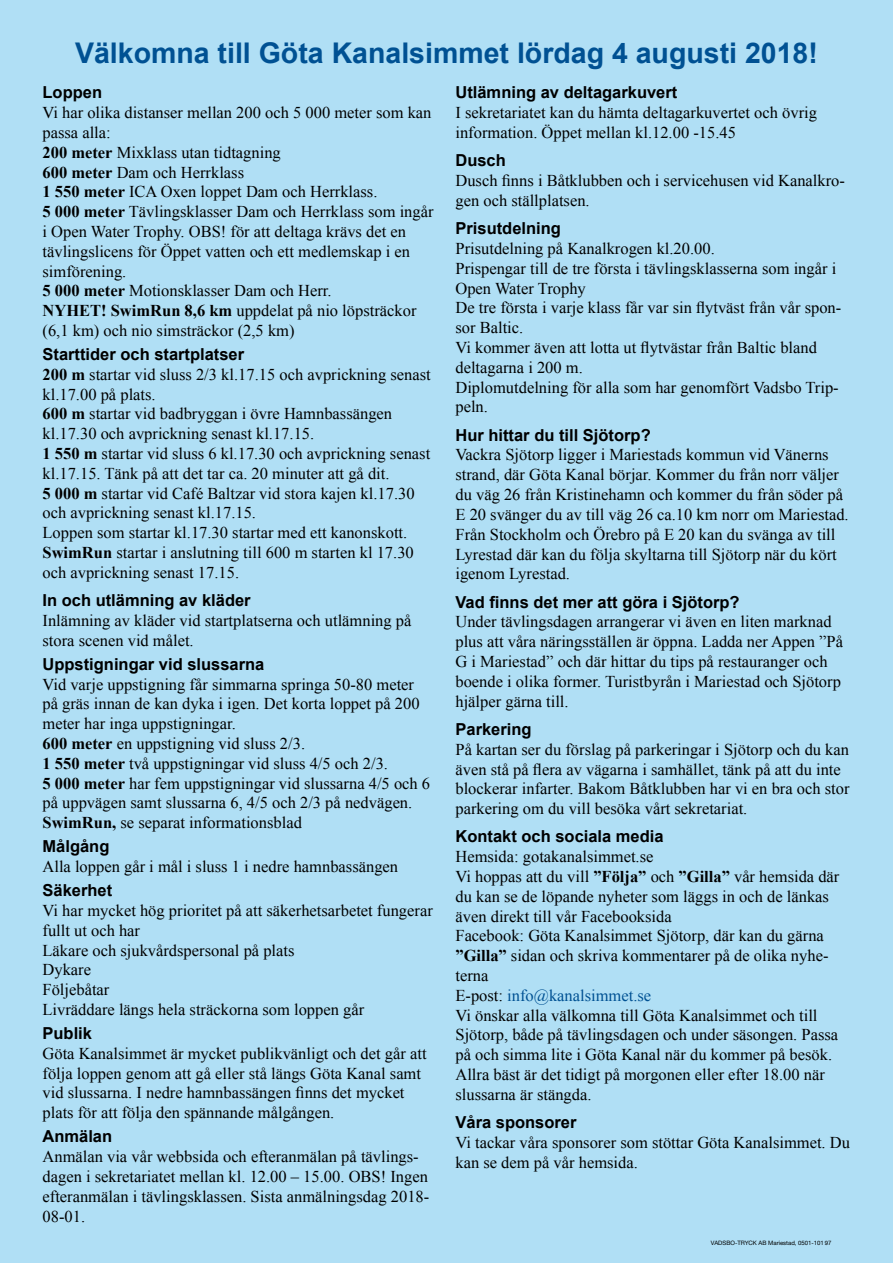
<style>
.page{position:relative;width:893px;height:1263px;background:#b0dff5}
.page>*{position:absolute;margin:0;border:0;box-sizing:border-box;transform-origin:0 0}
.t1{font:700 28.5px "Arial";color:#005193}
.t2{font:16.5px/19.8px "Times New Roman";color:#000}
.t3{font:700 16.5px "Arial";color:#000}
.t4{font:6px "Helvetica Neue";color:#000}
.s1{font-weight:700}
.s2{color:#005193}
</style>
<div class="page">
<h1 class="t1" style="left:75px;top:34px;width:744px">Välkomna till Göta Kanalsimmet lördag 4 augusti 2018!</h1>
<p class="t3" style="left:43px;top:82px;width:61px">Loppen</p>
<p class="t2" style="left:43px;top:102px;width:393px">Vi har olika distanser mellan 200 och 5 000 meter som kan passa alla:<br><span class="s1">200 meter</span> Mixklass utan tidtagning<br><span class="s1">600 meter</span> Dam och Herrklass<br><span class="s1">1 550 meter</span> ICA Oxen loppet Dam och Herrklass.<br><span class="s1">5 000 meter</span> Tävlingsklasser Dam och Herrklass som ingår i Open Water Trophy. OBS! för att deltaga krävs det en tävlingslicens för Öppet vatten och ett medlemskap i en simförening.<br><span class="s1">5 000 meter</span> Motionsklasser Dam och Herr.<br><span class="s1">NYHET! SwimRun 8,6 km</span> uppdelat på nio löpsträckor (6,1 km) och nio simsträckor (2,5 km)</p>
<p class="t3" style="left:43px;top:343px;width:203px">Starttider och startplatser</p>
<p class="t2" style="left:43px;top:364px;width:390px"><span class="s1">200 m</span> startar vid sluss 2/3 kl.17.15 och avprickning senast kl.17.00 på plats.<br><span class="s1">600 m</span> startar vid badbryggan i övre Hamnbassängen kl.17.30 och avprickning senast kl.17.15.<br><span class="s1">1 550 m</span> startar vid sluss 6 kl.17.30 och avprickning senast kl.17.15. Tänk på att det tar ca. 20 minuter att gå dit.<br><span class="s1">5 000 m</span> startar vid Café Baltzar vid stora kajen kl.17.30 och avprickning senast kl.17.15.<br>Loppen som startar kl.17.30 startar med ett kanonskott.<br><span class="s1">SwimRun</span> startar i anslutning till 600 m starten kl 17.30 och avprickning senast 17.15.</p>
<p class="t3" style="left:43px;top:589px;width:210px">In och utlämning av kläder</p>
<p class="t2" style="left:43px;top:610px;width:370px">Inlämning av kläder vid startplatserna och utlämning på stora scenen vid målet.</p>
<p class="t3" style="left:43px;top:653px;width:223px">Uppstigningar vid slussarna</p>
<p class="t2" style="left:43px;top:674px;width:389px">Vid varje uppstigning får simmarna springa 50-80 meter på gräs innan de kan dyka i igen. Det korta loppet på 200 meter har inga uppstigningar.<br><span class="s1">600 meter</span> en uppstigning vid sluss 2/3.<br><span class="s1">1 550 meter</span> två uppstigningar vid sluss 4/5 och 2/3.<br><span class="s1">5 000 meter</span> har fem uppstigningar vid slussarna 4/5 och 6 på uppvägen samt slussarna 6, 4/5 och 2/3 på nedvägen.<br><span class="s1">SwimRun,</span> se separat informationsblad</p>
<p class="t3" style="left:43px;top:836px;width:68px">Målgång</p>
<p class="t2" style="left:43px;top:856px;width:357px">Alla loppen går i mål i sluss 1 i nedre hamnbassängen</p>
<p class="t3" style="left:43px;top:879px;width:71px">Säkerhet</p>
<p class="t2" style="left:43px;top:900px;width:392px">Vi har mycket hög prioritet på att säkerhetsarbetet fungerar fullt ut och har<br>Läkare och sjukvårdspersonal på plats<br>Dykare<br>Följebåtar<br>Livräddare längs hela sträckorna som loppen går</p>
<p class="t3" style="left:43px;top:1022px;width:51px">Publik</p>
<p class="t2" style="left:43px;top:1043px;width:386px">Göta Kanalsimmet är mycket publikvänligt och det går att följa loppen genom att gå eller stå längs Göta Kanal samt vid slussarna. I nedre hamnbassängen finns det mycket plats för att följa den spännande målgången.</p>
<p class="t3" style="left:43px;top:1126px;width:71px">Anmälan</p>
<p class="t2" style="left:43px;top:1146px;width:388px">Anmälan via vår webbsida och efteranmälan på tävlings&shy;dagen i sekretariatet mellan kl. 12.00 – 15.00. OBS! Ingen efteranmälan i tävlingsklassen. Sista anmälningsdag 2018- 08-01.</p>
<p class="t3" style="left:455px;top:82px;width:223px">Utlämning av deltagarkuvert</p>
<p class="t2" style="left:455px;top:102px;width:363px">I sekretariatet kan du hämta deltagarkuvertet och övrig information. Öppet mellan kl.12.00 -15.45</p>
<p class="t3" style="left:455px;top:150px;width:52px">Dusch</p>
<p class="t2" style="left:455px;top:170px;width:391px">Dusch finns i Båtklubben och i servicehusen vid Kanalkro&shy;gen och ställplatsen.</p>
<p class="t3" style="left:455px;top:217px;width:107px">Prisutdelning</p>
<p class="t2" style="left:455px;top:238px;width:387px">Prisutdelning på Kanalkrogen kl.20.00.<br>Prispengar till de tre första i tävlingsklasserna som ingår i Open Water Trophy<br>De tre första i varje klass får var sin flytväst från vår spon&shy;sor Baltic.<br>Vi kommer även att lotta ut flytvästar från Baltic bland deltagarna i 200 m.<br>Diplomutdelning för alla som har genomfört Vadsbo Trip&shy;peln.</p>
<p class="t3" style="left:455px;top:424px;width:197px">Hur hittar du till Sjötorp?</p>
<p class="t2" style="left:455px;top:445px;width:395px">Vackra Sjötorp ligger i Mariestads kommun vid Vänerns strand, där Göta Kanal börjar. Kommer du från norr väljer du väg 26 från Kristinehamn och kommer du från söder på E 20 svänger du av till väg 26 ca.10 km norr om Mariestad.<br>Från Stockholm och Örebro på E 20 kan du svänga av till Lyrestad där kan du följa skyltarna till Sjötorp när du kört igenom Lyrestad.</p>
<p class="t3" style="left:455px;top:591px;width:286px">Vad finns det mer att göra i Sjötorp?</p>
<p class="t2" style="left:455px;top:612px;width:389px">Under tävlingsdagen arrangerar vi även en liten marknad plus att våra näringsställen är öppna. Ladda ner Appen ”På G i Mariestad” och där hittar du tips på restauranger och boende i olika former. Turistbyrån i Mariestad och Sjötorp hjälper gärna till.</p>
<p class="t3" style="left:455px;top:718px;width:78px">Parkering</p>
<p class="t2" style="left:455px;top:739px;width:396px">På kartan ser du förslag på parkeringar i Sjötorp och du kan även stå på flera av vägarna i samhället, tänk på att du inte blockerar infarter. Bakom Båtklubben har vi en bra och stor parkering om du vill besöka vårt sekretariat.</p>
<p class="t3" style="left:455px;top:826px;width:210px">Kontakt och sociala media</p>
<p class="t2" style="left:455px;top:846px;width:385px">Hemsida: gotakanalsimmet.se<br>Vi hoppas att du vill <span class="s1">”Följa”</span> och <span class="s1">”Gilla”</span> vår hemsida där du kan se de löpande nyheter som läggs in och de länkas även direkt till vår Facebooksida<br>Facebook: Göta Kanalsimmet Sjötorp, där kan du gärna <span class="s1">”Gilla”</span> sidan och skriva kommentarer på de olika nyhe&shy;terna<br>E-post: <span class="s2">info@kanalsimmet.se<br></span>Vi önskar alla välkomna till Göta Kanalsimmet och till Sjötorp, både på tävlingsdagen och under säsongen. Passa på och simma lite i Göta Kanal när du kommer på besök.<br>Allra bäst är det tidigt på morgonen eller efter 18.00 när slussarna är stängda.</p>
<p class="t3" style="left:455px;top:1111px;width:123px">Våra sponsorer</p>
<p class="t2" style="left:455px;top:1132px;width:396px">Vi tackar våra sponsorer som stöttar Göta Kanalsimmet. Du kan se dem på vår hemsida.</p>
<p class="t4" style="left:711px;top:1239px;width:122px">VADSBO-TRYCK AB Mariestad, 0501-10197</p>
</div>
